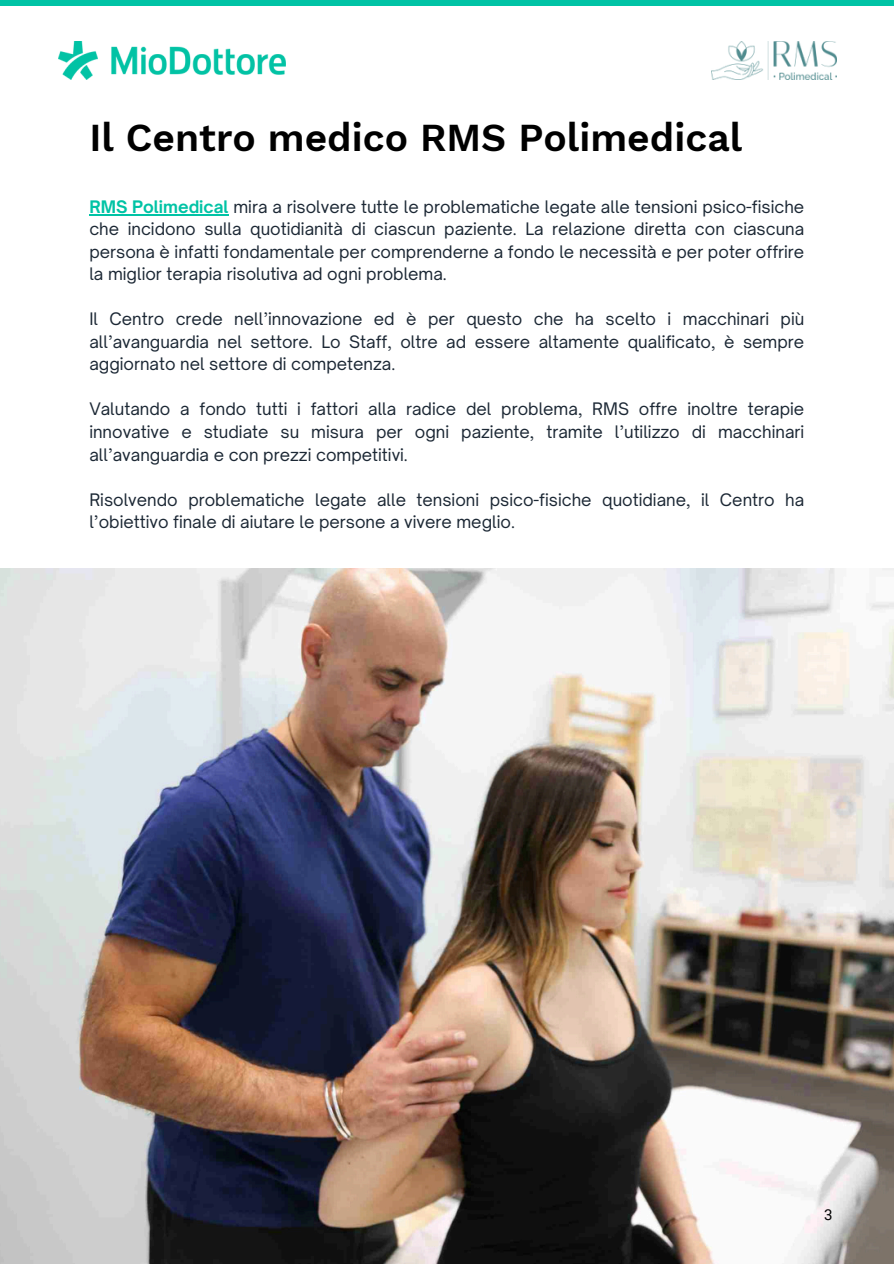
<style>
.page{position:relative;width:894px;height:1264px;background:#fff}
.page>*{position:absolute;margin:0;border:0;box-sizing:border-box;transform-origin:0 0}
.t1{font:600 39px "Work Sans";color:#000}
.t2{font:16.5px/22.5px "Open Sauce One";color:#1b2734;text-align:justify}
.t3{font:15px "Roboto";color:#000}
.s1{font-weight:700;color:#00c3a5}
</style>
<div class="page">
<div style="left:0;top:0;width:893px;height:6px;background:#00c3a5"></div>
<img style="left:59px;top:42px;width:226px;height:37px">
<img style="left:711px;top:42px;width:125px;height:37px">
<img style="left:0;top:568px;width:893px;height:695px">
<hr style="left:89px;top:214px;width:139px;height:1px;background:#00c3a5">
<p class="t1" style="left:89px;top:115px;width:654px">Il Centro medico RMS Polimedical</p>
<p class="t2" style="left:89px;top:195px;width:716px"><span class="s1">RMS Polimedical</span> mira a risolvere tutte le problematiche legate alle tensioni psico-fisiche che incidono sulla quotidianità di ciascun paziente. La relazione diretta con ciascuna persona è infatti fondamentale per comprenderne a fondo le necessità e per poter offrire la miglior terapia risolutiva ad ogni problema.</p>
<p class="t2" style="left:89px;top:308px;width:716px">Il Centro crede nell’innovazione ed è per questo che ha scelto i macchinari più all’avanguardia nel settore. Lo Staff, oltre ad essere altamente qualificato, è sempre aggiornato nel settore di competenza.</p>
<h1 class="t2" style="left:89px;top:398px;width:716px">Valutando a fondo tutti i fattori alla radice del problema, RMS offre inoltre terapie innovative e studiate su misura per ogni paziente, tramite l’utilizzo di macchinari all’avanguardia e con prezzi competitivi.</h1>
<p class="t2" style="left:89px;top:488px;width:716px">Risolvendo problematiche legate alle tensioni psico-fisiche quotidiane, il Centro ha l’obiettivo finale di aiutare le persone a vivere meglio.</p>
<p class="t3" style="left:823px;top:1205px;width:10px">3</p>
</div>
